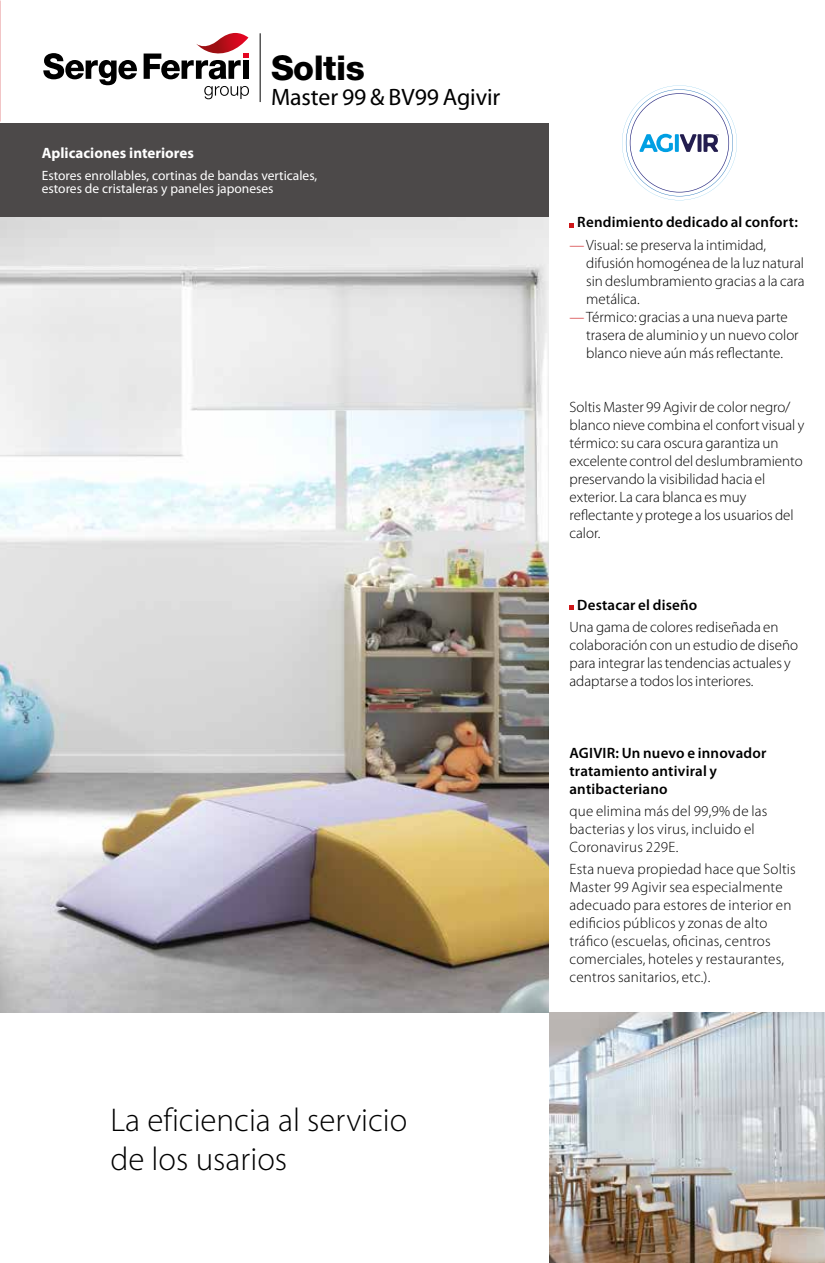
<style>
.page{position:relative;width:825px;height:1263px;background:#fff}
.page>*{position:absolute;margin:0;border:0;box-sizing:border-box;transform-origin:0 0}
.t1{font:800 34.2px "Helvetica Neue LT Std";letter-spacing:-.015em;color:#000}
.t2{font:300 33px/39px "Myriad Pro";color:#000}
.t3{font:23.85px "Myriad Pro";letter-spacing:-.005em;color:#000}
.t4{font:300 15px/18px "Myriad Pro";color:#000}
.t5{font:600 15px/18px "Myriad Pro";letter-spacing:.015em;color:#000}
.t6{font:700 15px "Myriad Pro";color:#fff}
.t7{font:13.5px/13.5px "Myriad Pro";color:#fff}
.s1{font-weight:300;color:#cd1719}
.s2{font-weight:300}
.s3{color:#cd1719}
</style>
<div class="page">
<img style="left:549px;top:1013px;width:276px;height:250px">
<hr style="left:260px;top:33px;width:1px;height:69px;background:#000">
<img style="left:0;top:217px;width:548px;height:796px">
<div style="left:0;top:123px;width:548px;height:94px;background:#4c4949"></div>
<svg style="left:622px;top:85px;width:115px;height:115px"></svg>
<svg style="left:43px;top:53px;width:94px;height:32px"></svg>
<svg style="left:144px;top:33px;width:104px;height:46px"></svg>
<svg style="left:204px;top:86px;width:45px;height:13px"></svg>
<svg style="left:569px;top:223px;width:5px;height:4px"></svg>
<svg style="left:569px;top:605px;width:5px;height:5px"></svg>
<h1 class="t1" style="left:271px;top:47px;width:95px">Soltis</h1>
<h3 class="t3" style="left:271px;top:83px;width:231px">Master 99 &amp; BV99 Agivir</h3>
<p class="t6" style="left:42px;top:143px;width:154px">Aplicaciones interiores</p>
<p class="t7" style="left:42px;top:168px;width:277px">Estores enrollables, cortinas de bandas verticales, estores de cristaleras y paneles japoneses</p>
<h2 class="t2" style="left:110px;top:1101px;width:298px">La eficiencia al servicio de los usarios</h2>
<p class="t5" style="left:569px;top:211px;width:230px;line-height:22.2px;text-indent:8px">Rendimiento dedicado al confort: <span class="s1">—</span><span class="s2">Visual: se preserva la intimidad,</span></p>
<p class="t4" style="left:586px;top:254px;width:219px">difusión homogénea de la luz natural</p>
<p class="t4" style="left:586px;top:272px;width:220px">sin deslumbramiento gracias a la cara</p>
<p class="t4" style="left:586px;top:290px;width:55px">metálica.</p>
<p class="t4" style="left:569px;top:308px;width:220px"><span class="s3">—</span>Térmico: gracias a una nueva parte</p>
<p class="t4" style="left:586px;top:326px;width:214px">trasera de aluminio y un nuevo color</p>
<p class="t4" style="left:586px;top:344px;width:198px">blanco nieve aún más reflectante.</p>
<p class="t4" style="left:569px;top:398px;width:236px">Soltis Master 99 Agivir de color negro/ blanco nieve combina el confort visual y térmico: su cara oscura garantiza un excelente control del deslumbramiento preservando la visibilidad hacia el exterior. La cara blanca es muy reflectante y protege a los usuarios del calor.</p>
<p class="t5" style="left:577px;top:595px;width:122px">Destacar el diseño</p>
<p class="t4" style="left:569px;top:618px;width:230px">Una gama de colores rediseñada en colaboración con un estudio de diseño para integrar las tendencias actuales y adaptarse a todos los interiores.</p>
<p class="t5" style="left:569px;top:743px;width:199px">AGIVIR: Un nuevo e innovador tratamiento antiviral y antibacteriano</p>
<p class="t4" style="left:569px;top:802px;width:199px">que elimina más del 99,9% de las bacterias y los virus, incluido el<br>Coronavirus 229E.</p>
<p class="t4" style="left:569px;top:860px;width:228px">Esta nueva propiedad hace que Soltis Master 99 Agivir sea especialmente adecuado para estores de interior en edificios públicos y zonas de alto tráfico (escuelas, oficinas, centros comerciales, hoteles y restaurantes, centros sanitarios, etc.).</p>
</div>
